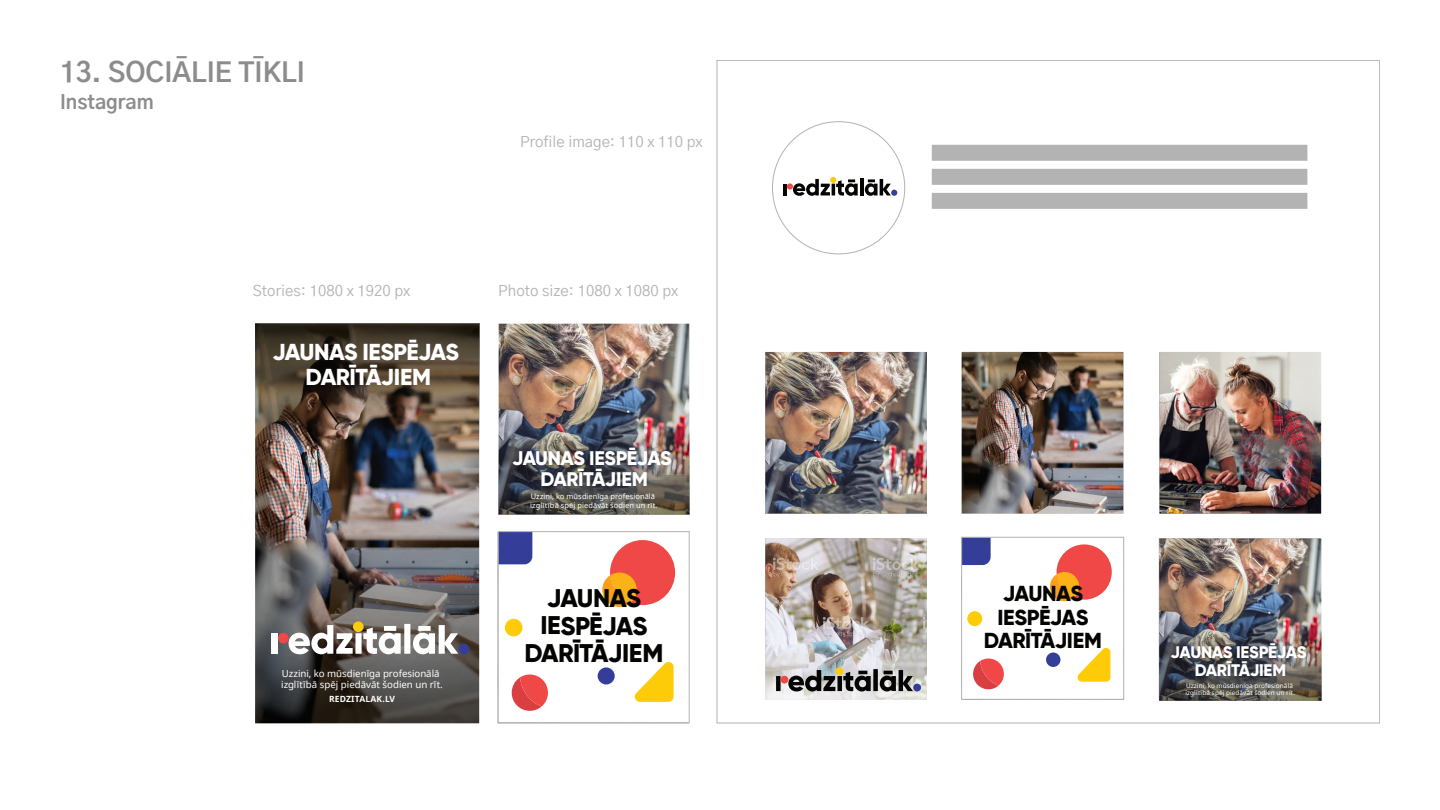
<style>
.page{position:relative;width:1440px;height:810px;background:#fff}
.page>*{position:absolute;margin:0;border:0;box-sizing:border-box;transform-origin:0 0}
.t1{font:700 27px "Gothic A1";color:#8c8c8c}
.t2{font:800 25.58px/27.6px "Gilroy";letter-spacing:-.03em;color:#040503;text-align:center}
.t3{font:800 23.1px/24.9px "Gilroy";letter-spacing:-.03em;color:#fff;text-align:center}
.t4{font:800 21.75px/23.4px "Gilroy";letter-spacing:-.03em;color:#040503;text-align:center}
.t5{font:800 19.73px/21.2px "Gilroy";letter-spacing:-.025em;color:#fff;text-align:center}
.t6{font:700 19.5px "Gothic A1";color:#8c8c8c}
.t7{font:800 16.73px/18.1px "Gilroy";letter-spacing:-.025em;color:#fff;text-align:center}
.t8{font:15px "Gothic A1";color:#b2b3b2}
.t9{font:9.68px/10.6px "Noto Sans";color:#fff}
.t10{font:700 8.55px "Noto Sans";letter-spacing:.015em;color:#fff}
.t11{font:7.5px/8.2px "Noto Sans";letter-spacing:.01em;color:#fff}
.t12{font:6.38px/7px "Noto Sans";letter-spacing:.015em;color:#fff}
</style>
<div class="page">
<img style="left:499px;top:324px;width:190px;height:95px">
<img style="left:499px;top:419px;width:190px;height:96px">
<div style="left:932px;top:145px;width:375px;height:16px;background:#b2b3b2"></div>
<div style="left:932px;top:169px;width:375px;height:16px;background:#b2b3b2"></div>
<div style="left:932px;top:193px;width:375px;height:16px;background:#b2b3b2"></div>
<img style="left:765px;top:352px;width:162px;height:162px">
<img style="left:962px;top:352px;width:161px;height:162px">
<img style="left:1160px;top:352px;width:161px;height:162px">
<img style="left:765px;top:538px;width:162px;height:82px">
<hr style="left:783px;top:184px;width:4px;height:11px;background:#040503">
<hr style="left:860px;top:178px;width:3px;height:17px;background:#040503">
<svg style="left:865px;top:179px;width:32px;height:17px"></svg>
<svg style="left:793px;top:177px;width:65px;height:19px"></svg>
<div style="left:787px;top:183px;width:6px;height:7px;background:#ef4847;border-radius:50%"></div>
<img style="left:1159px;top:539px;width:162px;height:81px">
<img style="left:1159px;top:620px;width:162px;height:81px">
<img style="left:765px;top:620px;width:162px;height:80px">
<svg style="left:788px;top:670px;width:47px;height:21px"></svg>
<div style="left:837px;top:676px;width:5px;height:15px;background:#040503"></div>
<div style="left:776px;top:676px;width:5px;height:15px;background:#040503"></div>
<svg style="left:843px;top:671px;width:28px;height:21px"></svg>
<div style="left:873px;top:669px;width:5px;height:22px;background:#040503"></div>
<svg style="left:880px;top:670px;width:33px;height:21px"></svg>
<div style="left:913px;top:684px;width:8px;height:7px;background:#343e99;border-radius:50%"></div>
<div style="left:836px;top:667px;width:7px;height:8px;background:#fecb09;border-radius:50%"></div>
<div style="left:781px;top:676px;width:7px;height:8px;background:#ef4847;border-radius:50%"></div>
<div style="left:1046px;top:653px;width:14px;height:14px;background:#343e99;border-radius:50%"></div>
<div style="left:967px;top:611px;width:15px;height:15px;background:#fecb09;border-radius:50%"></div>
<div style="left:1057px;top:544px;width:55px;height:56px;background:#ef4847;border-radius:50%"></div>
<svg style="left:1050px;top:572px;width:29px;height:29px"></svg>
<svg style="left:973px;top:659px;width:31px;height:30px"></svg>
<svg style="left:963px;top:539px;width:28px;height:26px"></svg>
<div style="left:961px;top:537px;width:163px;height:163px;border:1px solid #b2b3b2"></div>
<svg style="left:1077px;top:647px;width:33px;height:35px"></svg>
<div style="left:598px;top:667px;width:17px;height:18px;background:#343e99;border-radius:50%"></div>
<div style="left:505px;top:619px;width:17px;height:17px;background:#fecb09;border-radius:50%"></div>
<div style="left:610px;top:540px;width:65px;height:65px;background:#ef4847;border-radius:50%"></div>
<svg style="left:602px;top:573px;width:35px;height:34px"></svg>
<svg style="left:512px;top:675px;width:36px;height:36px"></svg>
<svg style="left:500px;top:533px;width:32px;height:31px"></svg>
<div style="left:498px;top:531px;width:191px;height:192px;border:1px solid #b2b3b2"></div>
<svg style="left:634px;top:662px;width:40px;height:40px"></svg>
<img style="left:255px;top:447px;width:224px;height:43px">
<img style="left:255px;top:490px;width:224px;height:233px">
<img style="left:255px;top:324px;width:224px;height:123px">
<svg style="left:289px;top:625px;width:64px;height:29px"></svg>
<div style="left:355px;top:633px;width:7px;height:21px;background:#fff"></div>
<div style="left:272px;top:633px;width:6px;height:21px;background:#fff"></div>
<svg style="left:363px;top:626px;width:38px;height:29px"></svg>
<div style="left:404px;top:624px;width:6px;height:30px;background:#fff"></div>
<svg style="left:413px;top:625px;width:45px;height:29px"></svg>
<div style="left:459px;top:644px;width:10px;height:10px;background:#343e99;border-radius:50%"></div>
<div style="left:353px;top:621px;width:11px;height:11px;background:#fecb09;border-radius:50%"></div>
<div style="left:278px;top:633px;width:11px;height:11px;background:#ef4847;border-radius:50%"></div>
<h1 class="t1" style="left:60px;top:50px;width:246px">13. SOCIĀLIE TĪKLI</h1>
<h3 class="t6" style="left:60px;top:86px;width:95px">Instagram</h3>
<h3 class="t8" style="left:520px;top:130px;width:184px">Profile image: 110 x 110 px</h3>
<h3 class="t8" style="left:253px;top:280px;width:159px">Stories: 1080 x 1920 px</h3>
<h3 class="t8" style="left:498px;top:280px;width:182px">Photo size: 1080 x 1080 px</h3>
<h3 class="t3" style="left:272px;top:340px;width:188px">JAUNAS IESPĒJAS<br>DARĪTĀJIEM</h3>
<p class="t9" style="left:281px;top:669px;width:163px">Uzzini, ko mūsdienīga profesionālā izglītībā spēj piedāvāt šodien un rīt.</p>
<p class="t10" style="left:329px;top:693px;width:67px">REDZITALAK.LV</p>
<h3 class="t5" style="left:512px;top:447px;width:161px">JAUNAS IESPĒJAS<br>DARĪTĀJIEM</h3>
<p class="t11" style="left:530px;top:493px;width:129px">Uzzini, ko mūsdienīga profesionālā izglītībā spēj piedāvāt šodien un rīt.</p>
<h2 class="t2" style="left:524px;top:584px;width:141px">JAUNAS<br>IESPĒJAS<br>DARĪTĀJIEM</h2>
<h3 class="t4" style="left:984px;top:582px;width:120px">JAUNAS<br>IESPĒJAS<br>DARĪTĀJIEM</h3>
<h3 class="t7" style="left:1171px;top:643px;width:137px">JAUNAS IESPĒJAS<br>DARĪTĀJIEM</h3>
<p class="t12" style="left:1186px;top:682px;width:111px">Uzzini, ko mūsdienīga profesionālā izglītībā spēj piedāvāt šodien un rīt.</p>
</div>
